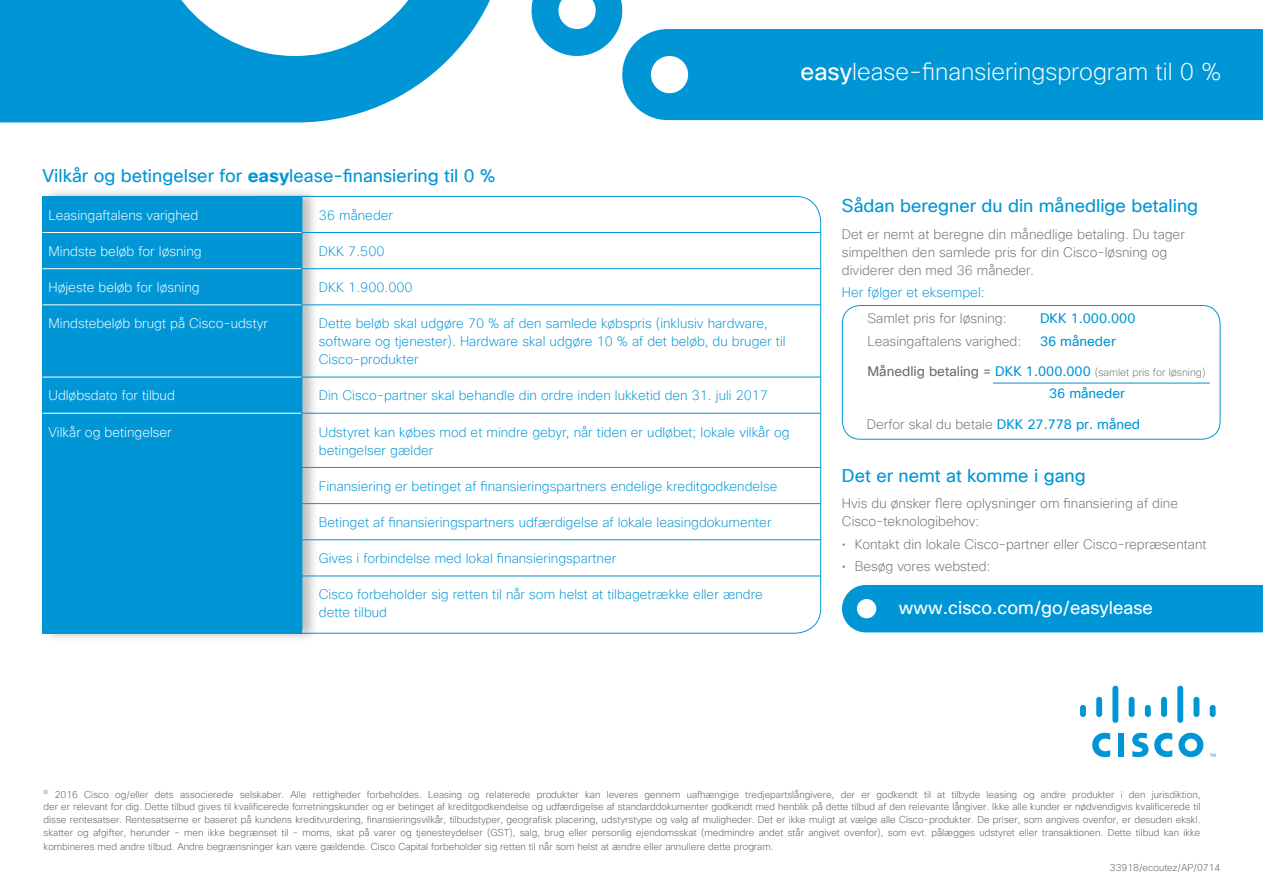
<style>
.page{position:relative;width:1263px;height:893px;background:#fff}
.page>*{position:absolute;margin:0;border:0;box-sizing:border-box;transform-origin:0 0}
.t1{font:200 24px "Cisco Sans TT";color:#fff}
.t2{font:18px "Cisco Sans TT";color:#0096d6}
.t3{font:18px "Cisco Sans TT";color:#fff}
.t4{font:200 13.5px/18px "Cisco Sans TT";color:#0096d6}
.t5{font:200 13.5px/18px "Cisco Sans TT";color:#6d6e71}
.t6{font:200 13.5px "Cisco Sans TT";color:#fff}
.t7{font:13.5px "Cisco Sans TT";color:#0096d6}
.t8{font:200 10.5px "Cisco Sans TT";color:#6d6e71}
.t9{font:200 9.75px/13.5px "Cisco Sans TT";color:#58595b}
.s1{font-weight:400}
.s2{font-weight:700}
.s3{font-weight:400;font-size:13.5px}
.s4{font-weight:400;font-size:13.5px;color:#0096d6}
.s5{font-weight:400;color:#0096d6}
</style>
<div class="page">
<div style="left:42px;top:187px;width:278px;height:456px;background:#000;opacity:.25"></div>
<div style="left:43px;top:196px;width:259px;height:438px;background:#0096d6"></div>
<div style="left:622px;top:29px;width:641px;height:91px;background:#0096d6"></div>
<svg style="left:531px;top:0;width:91px;height:56px"></svg>
<div style="left:651px;top:56px;width:37px;height:37px;background:#fff;border-radius:50%"></div>
<hr style="left:43px;top:232px;width:259px;height:1px;background:#fff">
<hr style="left:43px;top:268px;width:259px;height:1px;background:#fff">
<hr style="left:43px;top:304px;width:259px;height:1px;background:#fff">
<hr style="left:43px;top:377px;width:259px;height:1px;background:#fff">
<hr style="left:43px;top:413px;width:259px;height:1px;background:#fff">
<hr style="left:302px;top:232px;width:519px;height:1px;background:#0096d6">
<hr style="left:302px;top:268px;width:519px;height:1px;background:#0096d6">
<hr style="left:302px;top:304px;width:519px;height:1px;background:#0096d6">
<hr style="left:302px;top:377px;width:519px;height:1px;background:#0096d6">
<hr style="left:302px;top:413px;width:519px;height:1px;background:#0096d6">
<hr style="left:302px;top:467px;width:519px;height:1px;background:#0096d6">
<hr style="left:302px;top:503px;width:519px;height:1px;background:#0096d6">
<hr style="left:302px;top:539px;width:519px;height:1px;background:#0096d6">
<hr style="left:302px;top:576px;width:519px;height:1px;background:#0096d6">
<hr style="left:302px;top:196px;width:1px;height:36px;background:#0096d6">
<hr style="left:302px;top:233px;width:1px;height:35px;background:#0096d6">
<hr style="left:302px;top:269px;width:1px;height:35px;background:#0096d6">
<hr style="left:302px;top:305px;width:1px;height:72px;background:#0096d6">
<hr style="left:302px;top:377px;width:1px;height:36px;background:#0096d6">
<hr style="left:302px;top:414px;width:1px;height:53px;background:#0096d6">
<hr style="left:302px;top:468px;width:1px;height:35px;background:#0096d6">
<hr style="left:302px;top:504px;width:1px;height:35px;background:#0096d6">
<hr style="left:302px;top:540px;width:1px;height:36px;background:#0096d6">
<hr style="left:302px;top:576px;width:1px;height:54px;background:#0096d6">
<svg style="left:0;top:0;width:490px;height:122px;fill:#0096d6"></svg>
<div style="left:1118px;top:733px;width:6px;height:24px;background:#0096d6"></div>
<svg style="left:1154px;top:733px;width:18px;height:24px"></svg>
<svg style="left:1092px;top:733px;width:18px;height:24px"></svg>
<svg style="left:1178px;top:733px;width:25px;height:24px"></svg>
<svg style="left:1132px;top:733px;width:16px;height:24px"></svg>
<div style="left:1080px;top:705px;width:6px;height:12px;background:#0096d6;border-radius:3px"></div>
<div style="left:1096px;top:697px;width:6px;height:20px;background:#0096d6;border-radius:3px"></div>
<div style="left:1112px;top:686px;width:6px;height:37px;background:#0096d6;border-radius:3px"></div>
<div style="left:1129px;top:697px;width:5px;height:20px;background:#0096d6;border-radius:3px"></div>
<div style="left:1145px;top:705px;width:6px;height:12px;background:#0096d6;border-radius:3px"></div>
<div style="left:1161px;top:697px;width:6px;height:20px;background:#0096d6;border-radius:3px"></div>
<div style="left:1177px;top:686px;width:6px;height:37px;background:#0096d6;border-radius:3px"></div>
<div style="left:1193px;top:697px;width:6px;height:20px;background:#0096d6;border-radius:3px"></div>
<div style="left:1210px;top:705px;width:5px;height:12px;background:#0096d6;border-radius:3px"></div>
<svg style="left:1210px;top:754px;width:5px;height:3px"></svg>
<svg style="left:152px;top:0;width:286px;height:56px"></svg>
<hr style="left:993px;top:383px;width:217px;height:1px;background:#0096d6">
<div style="left:842px;top:305px;width:378px;height:135px;border:1px solid #0096d6;border-radius:18px"></div>
<div style="left:842px;top:585px;width:421px;height:47px;background:#0096d6"></div>
<div style="left:857px;top:599px;width:19px;height:19px;background:#fff;border-radius:50%"></div>
<h1 class="t1" style="left:800px;top:56px;width:422px"><span class="s1">easy</span>lease-finansieringsprogram til 0 %</h1>
<h2 class="t2" style="left:43px;top:164px;width:454px">Vilkår og betingelser for <span class="s2">easy</span>lease-finansiering til 0 %</h2>
<h3 class="t6" style="left:49px;top:206px;width:151px">Leasingaftalens varighed</h3>
<h3 class="t4" style="left:319px;top:206px;width:76px">36 måneder</h3>
<h3 class="t6" style="left:49px;top:243px;width:155px">Mindste beløb for løsning</h3>
<h3 class="t4" style="left:319px;top:242px;width:67px">DKK 7.500</h3>
<h3 class="t6" style="left:49px;top:279px;width:153px">Højeste beløb for løsning</h3>
<h3 class="t4" style="left:319px;top:278px;width:95px">DKK 1.900.000</h3>
<h3 class="t6" style="left:49px;top:315px;width:221px">Mindstebeløb brugt på Cisco-udstyr</h3>
<h3 class="t4" style="left:319px;top:314px;width:468px">Dette beløb skal udgøre 70 % af den samlede købspris (inklusiv hardware, software og tjenester). Hardware skal udgøre 10 % af det beløb, du bruger til<br>Cisco-produkter</h3>
<h3 class="t6" style="left:49px;top:387px;width:128px">Udløbsdato for tilbud</h3>
<h3 class="t4" style="left:319px;top:387px;width:451px">Din Cisco-partner skal behandle din ordre inden lukketid den 31. juli 2017</h3>
<h3 class="t6" style="left:49px;top:423px;width:125px">Vilkår og betingelser</h3>
<h3 class="t4" style="left:319px;top:423px;width:472px">Udstyret kan købes mod et mindre gebyr, når tiden er udløbet; lokale vilkår og betingelser gælder</h3>
<h3 class="t4" style="left:319px;top:477px;width:460px">Finansiering er betinget af finansieringspartners endelige kreditgodkendelse</h3>
<h3 class="t4" style="left:319px;top:513px;width:454px">Betinget af finansieringspartners udfærdigelse af lokale leasingdokumenter</h3>
<h3 class="t4" style="left:319px;top:549px;width:299px">Gives i forbindelse med lokal finansieringspartner</h3>
<h3 class="t4" style="left:319px;top:586px;width:446px">Cisco forbeholder sig retten til når som helst at tilbagetrække eller ændre dette tilbud</h3>
<h2 class="t2" style="left:842px;top:194px;width:358px">Sådan beregner du din månedlige betaling</h2>
<h3 class="t5" style="left:842px;top:225px;width:344px">Det er nemt at beregne din månedlige betaling. Du tager simpelthen den samlede pris for din Cisco-løsning og dividerer den med 36 måneder.</h3>
<h3 class="t4" style="left:842px;top:283px;width:144px">Her følger et eksempel:</h3>
<h3 class="t5" style="left:867px;top:310px;width:141px">Samlet pris for løsning:</h3>
<h3 class="t7" style="left:1040px;top:310px;width:97px">DKK 1.000.000</h3>
<h3 class="t5" style="left:867px;top:332px;width:155px">Leasingaftalens varighed:</h3>
<h3 class="t7" style="left:1040px;top:332px;width:77px">36 måneder</h3>
<p class="t8" style="left:867px;top:366px;width:340px"><span class="s3">Månedlig betaling =</span> <span class="s4">DKK 1.000.000</span> (samlet pris for løsning)</p>
<h3 class="t7" style="left:1049px;top:385px;width:77px">36 måneder</h3>
<h3 class="t5" style="left:867px;top:415px;width:275px">Derfor skal du betale <span class="s5">DKK 27.778 pr. måned</span></h3>
<h2 class="t2" style="left:842px;top:464px;width:245px">Det er nemt at komme i gang</h2>
<h3 class="t5" style="left:842px;top:494px;width:337px">Hvis du ønsker flere oplysninger om finansiering af dine<br>Cisco-teknologibehov:</h3>
<h3 class="t5" style="left:842px;top:535px;width:366px">• Kontakt din lokale Cisco-partner eller Cisco-repræsentant</h3>
<h3 class="t5" style="left:842px;top:557px;width:150px">• Besøg vores websted:</h3>
<h2 class="t3" style="left:899px;top:596px;width:255px">www.cisco.com/go/easylease</h2>
<p class="t9" style="left:44px;top:788px;width:1158px;line-height:12px"><sup>©</sup> 2016 Cisco og/eller dets associerede selskaber. Alle rettigheder forbeholdes. Leasing og relaterede produkter kan leveres gennem uafhængige tredjepartslångivere, der er godkendt til at tilbyde leasing og andre produkter i den jurisdiktion, der er relevant for dig. Dette tilbud gives til kvalificerede forretningskunder og er betinget af kreditgodkendelse og udfærdigelse af standarddokumenter godkendt med henblik på dette tilbud af den relevante långiver. Ikke alle kunder er nødvendigvis kvalificerede til</p>
<p class="t9" style="left:44px;top:813px;width:1158px;text-align:justify">disse rentesatser. Rentesatserne er baseret på kundens kreditvurdering, finansieringsvilkår, tilbudstyper, geografisk placering, udstyrstype og valg af muligheder. Det er ikke muligt at vælge alle Cisco-produkter. De priser, som angives ovenfor, er desuden ekskl. skatter og afgifter, herunder - men ikke begrænset til - moms, skat på varer og tjenesteydelser (GST), salg, brug eller personlig ejendomsskat (medmindre andet står angivet ovenfor), som evt. pålægges udstyret eller transaktionen. Dette tilbud kan ikke kombineres med andre tilbud. Andre begrænsninger kan være gældende. Cisco Capital forbeholder sig retten til når som helst at ændre eller annullere dette program.</p>
<p class="t9" style="left:1110px;top:861px;width:112px">33918/ecoutez/AP/0714</p>
</div>
